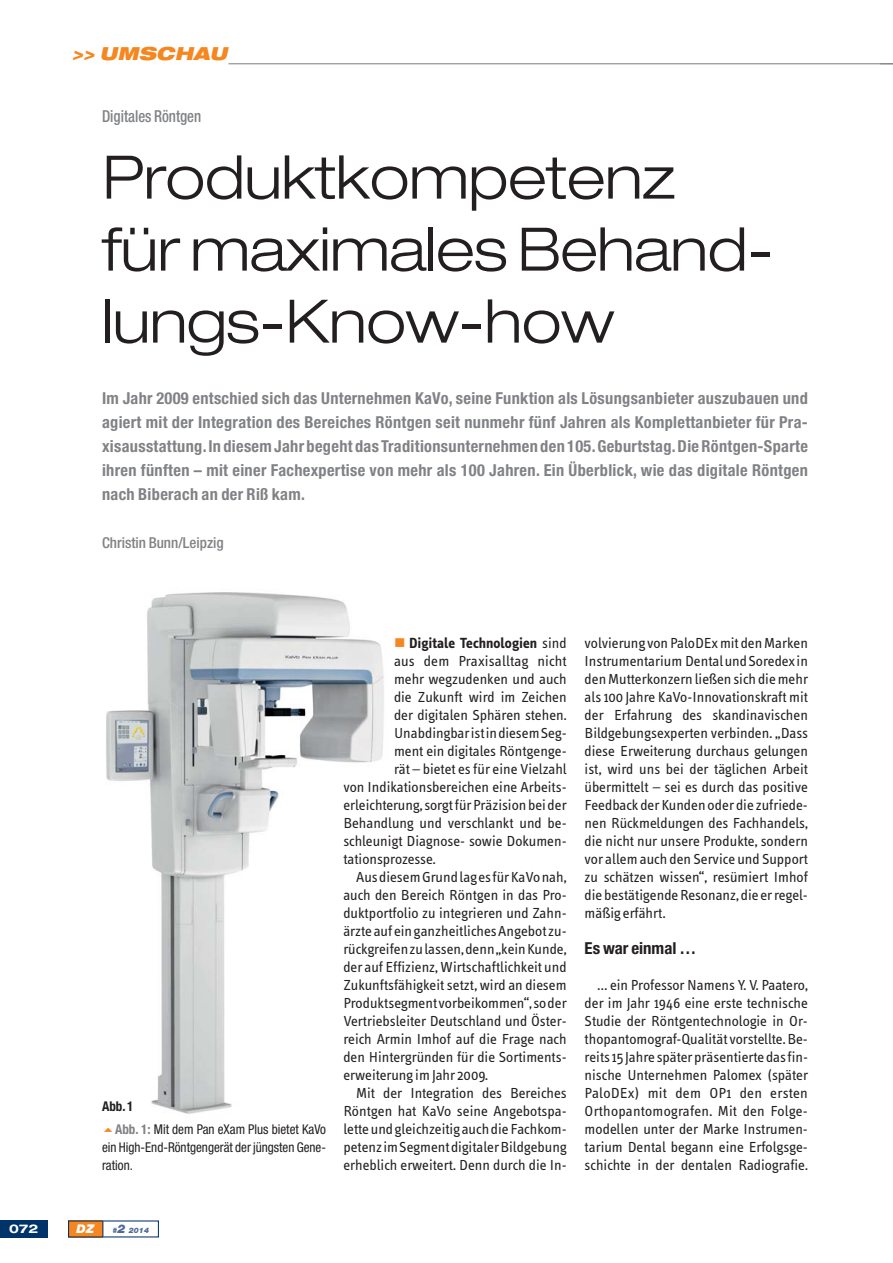
<style>
.page{position:relative;width:893px;height:1263px;background:#fff}
.page>*{position:absolute;margin:0;border:0;box-sizing:border-box;transform-origin:0 0}
.t1{font:300 expanded 60px/72px "Helvetica Neue";letter-spacing:-.01em;color:#231f20}
.t2{font:italic 900 expanded 18px "Helvetica Neue";color:#f6861f}
.t3{font:700 condensed 16.5px/24px "Helvetica Neue";letter-spacing:.02em;color:#808285;text-align:justify}
.t4{font:500 condensed 16.5px "Helvetica Neue";color:#808285;scale:.9 1}
.t5{font:700 condensed 16.5px "Helvetica Neue";color:#231f20}
.t6{font:15px/18px "Info Text";color:#231f20;text-align:justify}
.t7{font:700 15px "Info Text";color:#231f20}
.t8{font:500 condensed 15px "Helvetica Neue";color:#808285}
.t9{font:condensed 13.5px/18px "Helvetica Neue";color:#231f20;text-align:justify}
.t10{font:700 condensed 13.5px "Helvetica Neue";color:#231f20}
.t11{font:700 expanded 12px "Helvetica Neue";color:#fff}
.t12{font:italic 900 12px "Helvetica Neue";color:#fff}
.t13{font:italic 900 7.5px "Helvetica Neue";color:#516b98}
.s1{font-weight:700;color:#808285}
.s2{color:#f6861f}
.s3{font-weight:400}
.s4{font-size:12px}
</style>
<div class="page">
<div style="left:68px;top:1220px;width:35px;height:17px;background:#f6861f"></div>
<div style="left:0;top:1220px;width:48px;height:17px;background:#003369"></div>
<svg style="left:102px;top:1221px;width:1px;height:16px"></svg>
<hr style="left:229px;top:63px;width:664px;height:1px;background:#808285">
<img style="left:106px;top:592px;width:278px;height:522px">
<p class="t2" style="left:72px;top:45px;width:160px">&gt;&gt; UMSCHAU</p>
<p class="t4" style="left:102px;top:111px;width:112px">Digitales Röntgen</p>
<h1 class="t1" style="left:102px;top:148px;width:673px">Produktkompetenz<br>für maximales Behand&shy;lungs-Know-how</h1>
<p class="t3" style="left:102px;top:388px;width:707px">Im Jahr 2009 entschied sich das Unternehmen KaVo, seine Funktion als Lösungsanbieter auszubauen und agiert mit der Integration des Bereiches Röntgen seit nunmehr fünf Jahren als Komplettanbieter für Pra&shy;xisausstattung. In diesem Jahr begeht das Traditionsunternehmen den 105. Geburtstag. Die Röntgen-Sparte ihren fünften – mit einer Fachexpertise von mehr als 100 Jahren. Ein Überblick, wie das digitale Röntgen nach Biberach an der Riß kam.</p>
<p class="t8" style="left:102px;top:537px;width:123px">Christin Bunn/Leipzig</p>
<p class="t10" style="left:102px;top:1101px;width:33px">Abb. 1</p>
<p class="t9" style="left:102px;top:1121px;width:225px;text-indent:13px"><span class="s1">Abb. 1:</span> Mit dem Pan eXam Plus bietet KaVo ein High-End-Röntgengerät der jüngsten Gene&shy;ration.</p>
<p class="t7" style="left:394px;top:638px;width:174px"><span class="s2">■</span> Digitale Technologien <span class="s3">sind</span></p>
<p class="t6" style="left:394px;top:653px;width:174px">aus dem Praxisalltag nicht</p>
<p class="t6" style="left:394px;top:671px;width:174px">mehr wegzudenken und auch</p>
<p class="t6" style="left:394px;top:689px;width:174px">die Zukunft wird im Zeichen</p>
<p class="t6" style="left:394px;top:707px;width:174px">der digitalen Sphären stehen.</p>
<p class="t6" style="left:394px;top:725px;width:174px">Unabdingbar ist in diesem Seg-</p>
<p class="t6" style="left:394px;top:743px;width:174px">ment ein digitales Röntgenge-</p>
<p class="t6" style="left:394px;top:761px;width:174px">rät – bietet es für eine Vielzahl</p>
<p class="t6" style="left:343px;top:779px;width:225px">von Indikationsbereichen eine Arbeits-</p>
<p class="t6" style="left:343px;top:797px;width:225px">erleichterung, sorgt für Präzision bei der</p>
<p class="t6" style="left:343px;top:815px;width:225px">Behandlung und verschlankt und be-</p>
<p class="t6" style="left:343px;top:833px;width:225px">schleunigt Diagnose- sowie Dokumen-</p>
<p class="t6" style="left:343px;top:851px;width:94px">tationsprozesse.</p>
<p class="t6" style="left:356px;top:869px;width:212px">Aus diesem Grund lag es für KaVo nah,</p>
<p class="t6" style="left:343px;top:887px;width:225px">auch den Bereich Röntgen in das Pro-</p>
<p class="t6" style="left:343px;top:905px;width:225px">duktportfolio zu integrieren und Zahn-</p>
<p class="t6" style="left:343px;top:923px;width:225px">ärzte auf ein ganzheitliches Angebot zu-</p>
<p class="t6" style="left:343px;top:941px;width:225px">rückgreifen zu lassen, denn „kein Kunde,</p>
<p class="t6" style="left:343px;top:959px;width:225px">der auf Effizienz, Wirtschaftlichkeit und</p>
<p class="t6" style="left:343px;top:977px;width:225px">Zukunftsfähigkeit setzt, wird an diesem</p>
<p class="t6" style="left:343px;top:995px;width:225px">Produktsegment vorbeikommen“, so der</p>
<p class="t6" style="left:343px;top:1013px;width:225px">Vertriebsleiter Deutschland und Öster-</p>
<p class="t6" style="left:343px;top:1031px;width:225px">reich Armin Imhof auf die Frage nach</p>
<p class="t6" style="left:343px;top:1049px;width:225px">den Hintergründen für die Sortiments-</p>
<p class="t6" style="left:343px;top:1067px;width:146px">erweiterung im Jahr 2009.</p>
<p class="t6" style="left:356px;top:1085px;width:212px">Mit der Integration des Bereiches</p>
<p class="t6" style="left:343px;top:1103px;width:225px">Röntgen hat KaVo seine Angebotspa-</p>
<p class="t6" style="left:343px;top:1121px;width:225px">lette und gleichzeitig auch die Fachkom-</p>
<p class="t6" style="left:343px;top:1139px;width:225px">petenz im Segment digitaler Bildgebung</p>
<p class="t6" style="left:343px;top:1157px;width:225px">erheblich erweitert. Denn durch die In-</p>
<p class="t6" style="left:585px;top:635px;width:225px">volvierung von PaloDEx mit den Marken Instrumentarium Dental und Soredex in den Mutterkonzern ließen sich die mehr als 100 Jahre KaVo-Innovationskraft mit der Erfahrung des skandinavischen Bildgebungsexperten verbinden. „Dass diese Erweiterung durchaus gelungen ist, wird uns bei der täglichen Arbeit übermittelt – sei es durch das positive Feedback der Kunden oder die zufriede&shy;nen Rückmeldungen des Fachhandels, die nicht nur unsere Produkte, sondern vor allem auch den Service und Support zu schätzen wissen“, resümiert Imhof die bestätigende Resonanz, die er regel&shy;mäßig erfährt.</p>
<p class="t5" style="left:585px;top:942px;width:113px">Es war einmal …</p>
<p class="t6" style="left:585px;top:977px;width:225px;text-indent:13px">… ein Professor Namens Y. V. Paatero, der im Jahr 1946 eine erste technische Studie der Röntgentechnologie in Or&shy;thopantomograf-Qualität vorstellte. Be&shy;reits 15 Jahre später präsentierte das fin&shy;nische Unternehmen Palomex (später PaloDEx) mit dem OP1 den ersten Orthopantomografen. Mit den Folge&shy;modellen unter der Marke Instrumen&shy;tarium Dental begann eine Erfolgsge&shy;schichte in der dentalen Radiografie.</p>
<p class="t11" style="left:9px;top:1224px;width:31px">072</p>
<p class="t12" style="left:77px;top:1224px;width:19px">DZ</p>
<p class="t13" style="left:112px;top:1227px;width:38px">#<span class="s4">2</span> 2014</p>
</div>
